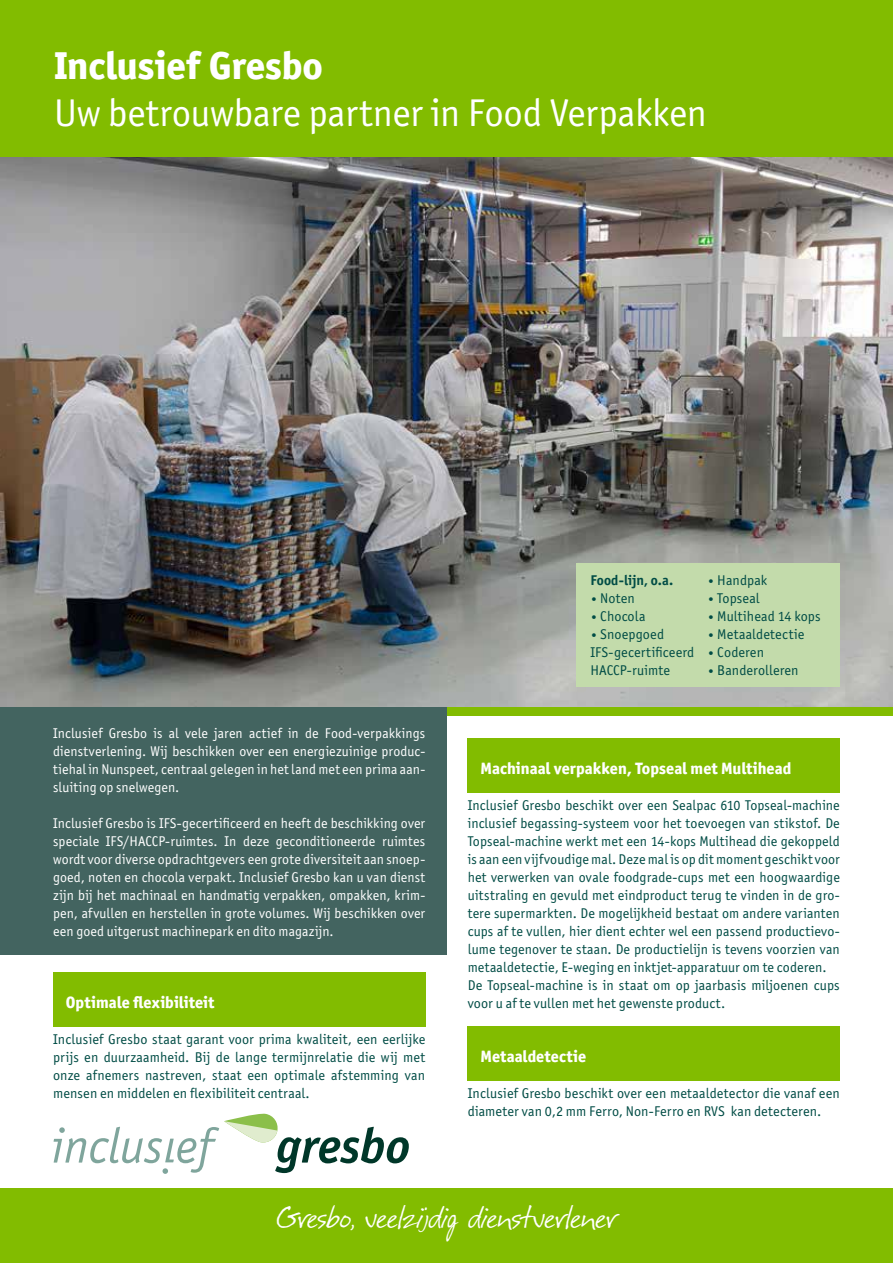
<style>
.page{position:relative;width:893px;height:1263px;background:#fff}
.page>*{position:absolute;margin:0;border:0;box-sizing:border-box;transform-origin:0 0}
.t1{font:39px "Office Sans Nor";letter-spacing:-.005em;color:#fff}
.t2{font:800 39px "Officina San ITC";letter-spacing:-.005em;color:#fff}
.t3{font:30px "Festus";letter-spacing:.01em;color:#fff}
.t4{font:800 16.5px "Officina San ITC";color:#fff}
.t5{font:14.25px/18px "Office Sans Nor";letter-spacing:.01em;color:#004c45}
.t6{font:14.25px/18px "Office Sans Nor";letter-spacing:.01em;color:#fff;text-align:justify}
.t7{font:700 14.25px "Office San";letter-spacing:.005em;color:#004c45}
</style>
<div class="page">
<div style="left:0;top:1188px;width:893px;height:75px;background:#82bc00"></div>
<div style="left:0;top:0;width:893px;height:157px;background:#82bc00"></div>
<div style="left:0;top:703px;width:893px;height:12px;background:#82bc00"></div>
<img style="left:0;top:157px;width:893px;height:550px">
<svg style="left:54px;top:1114px;width:355px;height:60px"></svg>
<div style="left:576px;top:563px;width:264px;height:124px;background:#c3dbab"></div>
<div style="left:468px;top:738px;width:372px;height:54px;background:#82bc00"></div>
<div style="left:468px;top:1026px;width:372px;height:54px;background:#82bc00"></div>
<div style="left:53px;top:972px;width:372px;height:54px;background:#82bc00"></div>
<div style="left:0;top:707px;width:446px;height:247px;background:#436460"></div>
<h1 class="t2" style="left:54px;top:41px;width:270px">Inclusief Gresbo</h1>
<h1 class="t1" style="left:54px;top:91px;width:654px">Uw betrouwbare partner in Food Verpakken</h1>
<p class="t6" style="left:53px;top:724px;width:374px">Inclusief Gresbo is al vele jaren actief in de Food-verpakkings dienstverlening. Wij beschikken over een energiezuinige produc&shy;tiehal in Nunspeet, centraal gelegen in het land met een prima aan&shy;sluiting op snelwegen.</p>
<p class="t6" style="left:53px;top:814px;width:374px">Inclusief Gresbo is IFS-gecertificeerd en heeft de beschikking over speciale IFS/HACCP-ruimtes. In deze geconditioneerde ruimtes wordt voor diverse opdrachtgevers een grote diversiteit aan snoep&shy;goed, noten en chocola verpakt. Inclusief Gresbo kan u van dienst zijn bij het machinaal en handmatig verpakken, ompakken, krim&shy;pen, afvullen en herstellen in grote volumes. Wij beschikken over een goed uitgerust machinepark en dito magazijn.</p>
<p class="t4" style="left:66px;top:992px;width:150px">Optimale flexibiliteit</p>
<p class="t5" style="left:53px;top:1030px;width:374px;text-align:justify">Inclusief Gresbo staat garant voor prima kwaliteit, een eerlijke prijs en duurzaamheid. Bij de lange termijnrelatie die wij met onze afnemers nastreven, staat een optimale afstemming van mensen en middelen en flexibiliteit centraal.</p>
<p class="t7" style="left:590px;top:571px;width:84px">Food-lijn, o.a.</p>
<p class="t5" style="left:707px;top:571px;width:61px">· Handpak</p>
<p class="t5" style="left:590px;top:589px;width:46px">· Noten</p>
<p class="t5" style="left:707px;top:589px;width:54px">· Topseal</p>
<p class="t5" style="left:590px;top:607px;width:57px">· Chocola</p>
<p class="t5" style="left:707px;top:607px;width:115px">· Multihead 14 kops</p>
<p class="t5" style="left:590px;top:625px;width:75px">· Snoepgoed</p>
<p class="t5" style="left:590px;top:625px;width:216px;text-indent:117px">· Metaaldetectie<br>IFS-gecertificeerd · Coderen<br>HACCP-ruimte</p>
<p class="t5" style="left:707px;top:661px;width:93px">· Banderolleren</p>
<p class="t4" style="left:480px;top:758px;width:312px">Machinaal verpakken, Topseal met Multihead</p>
<p class="t5" style="left:468px;top:796px;width:374px">Inclusief Gresbo beschikt over een Sealpac 610 Topseal-machine inclusief begassing-systeem voor het toevoegen van stikstof. De Topseal-machine werkt met een 14-kops Multihead die gekoppeld is aan een vijfvoudige mal. Deze mal is op dit moment geschikt voor het verwerken van ovale foodgrade-cups met een hoogwaardige uitstraling en gevuld met eindproduct terug te vinden in de gro&shy;tere supermarkten. De mogelijkheid bestaat om andere varianten cups af te vullen, hier dient echter wel een passend productievo&shy;lume tegenover te staan. De productielijn is tevens voorzien van metaaldetectie, E-weging en inktjet-apparatuur om te coderen.<br>De Topseal-machine is in staat om op jaarbasis miljoenen cups voor u af te vullen met het gewenste product.</p>
<p class="t4" style="left:480px;top:1046px;width:107px">Metaaldetectie</p>
<p class="t5" style="left:468px;top:1084px;width:374px">Inclusief Gresbo beschikt over een metaaldetector die vanaf een diameter van 0,2 mm Ferro, Non-Ferro en RVS kan detecteren.</p>
<h2 class="t3" style="left:277px;top:1199px;width:341px">Gresbo, veelzijdig dienstverlener</h2>
</div>
